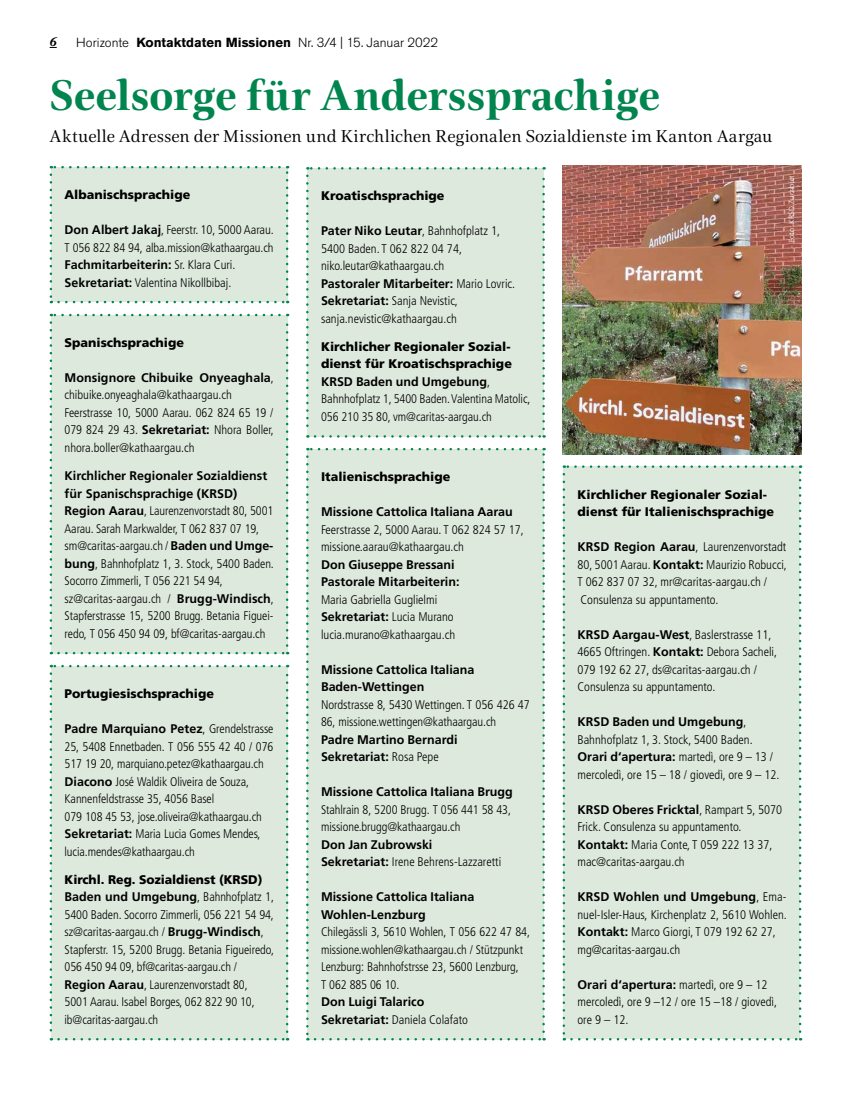
<style>
.page{position:relative;width:851px;height:1099px;background:#fff}
.page>*{position:absolute;margin:0;border:0;box-sizing:border-box;transform-origin:0 0}
.t1{font:700 43.75px "Civita";letter-spacing:-.005em;color:#00854e}
.t2{font:17.5px "Civita";color:#000}
.t3{font:300 13.12px "Akzidenz Grotesk Pro";color:#000}
.t4{font:italic 700 13.12px "Plantin Std";color:#000}
.t5{font:300 condensed 12.5px/17.5px "Frutiger LT Std";letter-spacing:-.005em;color:#000}
.t6{font:700 12.5px/17.5px "Frutiger LT Std";color:#000}
.t7{font:900 12.5px/17.5px "Frutiger LT Std";color:#000}
.t8{font:300 7.5px "Frutiger LT Std";letter-spacing:.015em;color:#fff}
.s1{font-weight:700}
.s2{font-weight:700;font-stretch:normal}
.s3{font-weight:900;font-stretch:normal}
.s4{font-weight:300;font-stretch:condensed}
</style>
<div class="page">
<div style="left:51px;top:167px;width:236px;height:135px;background:#dee9dd"></div>
<svg style="left:50px;top:175px;width:2px;height:128px"></svg>
<svg style="left:58px;top:301px;width:230px;height:2px"></svg>
<svg style="left:286px;top:166px;width:2px;height:128px"></svg>
<svg style="left:51px;top:166px;width:228px;height:2px"></svg>
<div style="left:307px;top:168px;width:236px;height:268px;background:#dee9dd"></div>
<svg style="left:306px;top:176px;width:2px;height:261px"></svg>
<svg style="left:315px;top:435px;width:229px;height:2px"></svg>
<svg style="left:542px;top:167px;width:2px;height:262px"></svg>
<svg style="left:307px;top:167px;width:229px;height:2px"></svg>
<div style="left:51px;top:315px;width:236px;height:338px;background:#dee9dd"></div>
<svg style="left:50px;top:322px;width:2px;height:332px"></svg>
<svg style="left:58px;top:652px;width:230px;height:2px"></svg>
<svg style="left:286px;top:314px;width:2px;height:331px"></svg>
<svg style="left:51px;top:314px;width:228px;height:2px"></svg>
<div style="left:51px;top:666px;width:236px;height:373px;background:#dee9dd"></div>
<svg style="left:50px;top:673px;width:2px;height:367px"></svg>
<svg style="left:58px;top:1037px;width:230px;height:3px"></svg>
<svg style="left:286px;top:665px;width:2px;height:366px"></svg>
<svg style="left:51px;top:665px;width:228px;height:2px"></svg>
<div style="left:307px;top:449px;width:236px;height:590px;background:#dee9dd"></div>
<svg style="left:306px;top:456px;width:2px;height:584px"></svg>
<svg style="left:315px;top:1037px;width:229px;height:3px"></svg>
<svg style="left:542px;top:448px;width:2px;height:583px"></svg>
<svg style="left:307px;top:448px;width:229px;height:2px"></svg>
<img style="left:562px;top:166px;width:239px;height:288px">
<div style="left:563px;top:466px;width:237px;height:573px;background:#dee9dd"></div>
<svg style="left:562px;top:474px;width:3px;height:566px"></svg>
<svg style="left:571px;top:1038px;width:230px;height:2px"></svg>
<svg style="left:798px;top:465px;width:3px;height:566px"></svg>
<svg style="left:563px;top:465px;width:229px;height:3px"></svg>
<p class="t3" style="left:76px;top:34px;width:363px">Horizonte <span class="s1">Kontaktdaten Missionen</span> Nr. 3/4| 15. Januar 2022</p>
<p class="t3" style="left:342px;top:34px;width:100px">| 15. Januar 2022</p>
<h1 class="t1" style="left:50px;top:66px;width:611px">Seelsorge für Anderssprachige</h1>
<h2 class="t2" style="left:50px;top:124px;width:724px">Aktuelle Adressen der Missionen und Kirchlichen Regionalen Sozialdienste im Kanton Aargau</h2>
<p class="t4" style="left:50px;top:34px;width:9px">6</p>
<p class="t7" style="left:65px;top:186px;width:127px">Albanischsprachige</p>
<p class="t5" style="left:65px;top:221px;width:211px"><span class="s2">Don Albert Jakaj</span>, Feerstr. 10, 5000 Aarau.<br>T 056 822 84 94, alba.mission@kathaargau.ch <span class="s2">Fachmitarbeiterin:</span> Sr. Klara Curi.<br><span class="s2">Sekretariat:</span> Valentina Nikollbibaj.</p>
<p class="t7" style="left:65px;top:334px;width:121px">Spanischsprachige</p>
<p class="t5" style="left:65px;top:369px;width:211px"><span class="s2">Monsignore Chibuike Onyeaghala</span>, chibuike.onyeaghala@kathaargau.ch Feerstrasse 10, 5000 Aarau. 062 824 65 19 / 079 824 29 43. <span class="s2">Sekretariat:</span> Nhora Boller, nhora.boller@kathaargau.ch</p>
<p class="t5" style="left:65px;top:467px;width:211px"><span class="s2">Kirchlicher Regionaler Sozialdienst für Spanischsprachige (KRSD)<br>Region Aarau</span>, Laurenzenvorstadt 80, 5001<br>Aarau. Sarah Markwalder, T 062 837 07 19, sm@caritas-aargau.ch / <span class="s2">Baden und Umge&shy;bung</span>, Bahnhofplatz 1, 3. Stock, 5400 Baden.<br>Socorro Zimmerli, T 056 221 54 94, sz@caritas-aargau.ch / <span class="s2">Brugg-Windisch</span>, Stapferstrasse 15, 5200 Brugg. Betania Figuei&shy;redo, T 056 450 94 09, bf@caritas-aargau.ch</p>
<p class="t7" style="left:65px;top:685px;width:151px">Portugiesischsprachige</p>
<p class="t5" style="left:65px;top:720px;width:210px"><span class="s2">Padre Marquiano Petez</span>, Grendelstrasse 25, 5408 Ennetbaden. T 056 555 42 40 / 076<br>517 19 20, marquiano.petez@kathaargau.ch <span class="s2">Diacono</span> José Waldik Oliveira de Souza, Kannenfeldstrasse 35, 4056 Basel<br>079 108 45 53, jose.oliveira@kathaargau.ch <span class="s2">Sekretariat:</span> Maria Lucia Gomes Mendes, lucia.mendes@kathaargau.ch</p>
<p class="t5" style="left:65px;top:870px;width:211px"><span class="s3">Kirchl. Reg. Sozialdienst (KRSD)<br></span><span class="s2">Baden und Umgebung</span>, Bahnhofplatz 1, 5400 Baden. Socorro Zimmerli, 056 221 54 94, sz@caritas-aargau.ch / <span class="s2">Brugg-Windisch</span>, Stapferstr. 15, 5200 Brugg. Betania Figueiredo, 056 450 94 09, bf@caritas-aargau.ch / <span class="s2">Region Aarau</span>, Laurenzenvorstadt 80, 5001 Aarau. Isabel Borges, 062 822 90 10, ib@caritas-aargau.ch</p>
<p class="t7" style="left:321px;top:187px;width:125px">Kroatischsprachige</p>
<p class="t5" style="left:321px;top:222px;width:196px"><span class="s2">Pater Niko Leutar</span>, Bahnhofplatz 1,<br>5400 Baden. T 062 822 04 74, niko.leutar@kathaargau.ch<br><span class="s2">Pastoraler Mitarbeiter:</span> Mario Lovric.<br><span class="s2">Sekretariat:</span> Sanja Nevistic, sanja.nevistic@kathaargau.ch</p>
<p class="t5" style="left:321px;top:338px;width:211px"><span class="s3">Kirchlicher Regionaler Sozial&shy;dienst für Kroatischsprachige </span><span class="s2">KRSD Baden und Umgebung</span>, Bahnhofplatz 1, 5400 Baden. Valentina Matolic, 056 210 35 80, vm@caritas-aargau.ch</p>
<p class="t7" style="left:321px;top:468px;width:131px">Italienischsprachige</p>
<p class="t6" style="left:321px;top:503px;width:193px">Missione Cattolica Italiana Aarau</p>
<p class="t5" style="left:321px;top:520px;width:204px">Feerstrasse 2, 5000 Aarau. T 062 824 57 17, missione.aarau@kathaargau.ch</p>
<p class="t6" style="left:321px;top:555px;width:140px">Don Giuseppe Bressani<br>Pastorale Mitarbeiterin:</p>
<p class="t5" style="left:321px;top:590px;width:136px">Maria Gabriella Guglielmi<br><span class="s2">Sekretariat:</span> Lucia Murano lucia.murano@kathaargau.ch</p>
<p class="t6" style="left:321px;top:660px;width:155px">Missione Cattolica Italiana<br>Baden-Wettingen</p>
<p class="t5" style="left:321px;top:695px;width:210px">Nordstrasse 8, 5430 Wettingen. T 056 426 47<br>86, missione.wettingen@kathaargau.ch</p>
<p class="t6" style="left:321px;top:730px;width:138px">Padre Martino Bernardi<br>Sekretariat: <span class="s4">Rosa Pepe</span></p>
<p class="t6" style="left:321px;top:783px;width:193px">Missione Cattolica Italiana Brugg</p>
<p class="t5" style="left:321px;top:800px;width:191px">Stahlrain 8, 5200 Brugg. T 056 441 58 43, missione.brugg@kathaargau.ch</p>
<p class="t6" style="left:321px;top:835px;width:182px">Don Jan Zubrowski<br>Sekretariat: <span class="s4">Irene Behrens-Lazzaretti</span></p>
<p class="t6" style="left:321px;top:888px;width:155px">Missione Cattolica Italiana<br>Wohlen-Lenzburg</p>
<p class="t5" style="left:321px;top:923px;width:210px">Chilegässli 3, 5610 Wohlen, T 056 622 47 84, missione.wohlen@kathaargau.ch / Stützpunkt Lenzburg: Bahnhofstrsse 23, 5600 Lenzburg,<br>T 062 885 06 10.</p>
<p class="t6" style="left:321px;top:993px;width:148px">Don Luigi Talarico<br>Sekretariat: <span class="s4">Daniela Colafato</span></p>
<p class="t8" style="left:787px;top:242px;width:69px;rotate:-90deg">Foto: KRSD Zurzibiet</p>
<p class="t7" style="left:577px;top:485px;width:198px">Kirchlicher Regionaler Sozial&shy;dienst für Italienischsprachige</p>
<p class="t5" style="left:577px;top:538px;width:211px"><span class="s2">KRSD Region Aarau</span>, Laurenzenvorstadt 80, 5001 Aarau. <span class="s2">Kontakt:</span> Maurizio Robucci, T 062 837 07 32, mr@caritas-aargau.ch / Consulenza su appuntamento.</p>
<p class="t5" style="left:577px;top:625px;width:201px"><span class="s2">KRSD Aargau-West</span>, Baslerstrasse 11, 4665 Oftringen. <span class="s2">Kontakt:</span> Debora Sacheli, 079 192 62 27, ds@caritas-aargau.ch / Consulenza su appuntamento.</p>
<p class="t5" style="left:577px;top:713px;width:203px"><span class="s2">KRSD Baden und Umgebung</span>, Bahnhofplatz 1, 3. Stock, 5400 Baden.<br><span class="s2">Orari d‘apertura:</span> martedì, ore 9 – 13 / mercoledì, ore 15 – 18 / giovedì, ore 9 – 12.</p>
<p class="t5" style="left:577px;top:800px;width:206px"><span class="s2">KRSD Oberes Fricktal</span>, Rampart 5, 5070<br>Frick. Consulenza su appuntamento.<br><span class="s2">Kontakt:</span> Maria Conte, T 059 222 13 37, mac@caritas-aargau.ch</p>
<p class="t5" style="left:577px;top:888px;width:211px"><span class="s2">KRSD Wohlen und Umgebung</span>, Ema&shy;nuel-Isler-Haus, Kirchenplatz 2, 5610 Wohlen.<br><span class="s2">Kontakt:</span> Marco Giorgi, T 079 192 62 27, mg@caritas-aargau.ch</p>
<p class="t5" style="left:577px;top:975px;width:201px"><span class="s2">Orari d‘apertura:</span> martedì, ore 9 – 12 mercoledì, ore 9 –12 / ore 15 –18 / giovedì, ore 9 – 12.</p>
</div>
